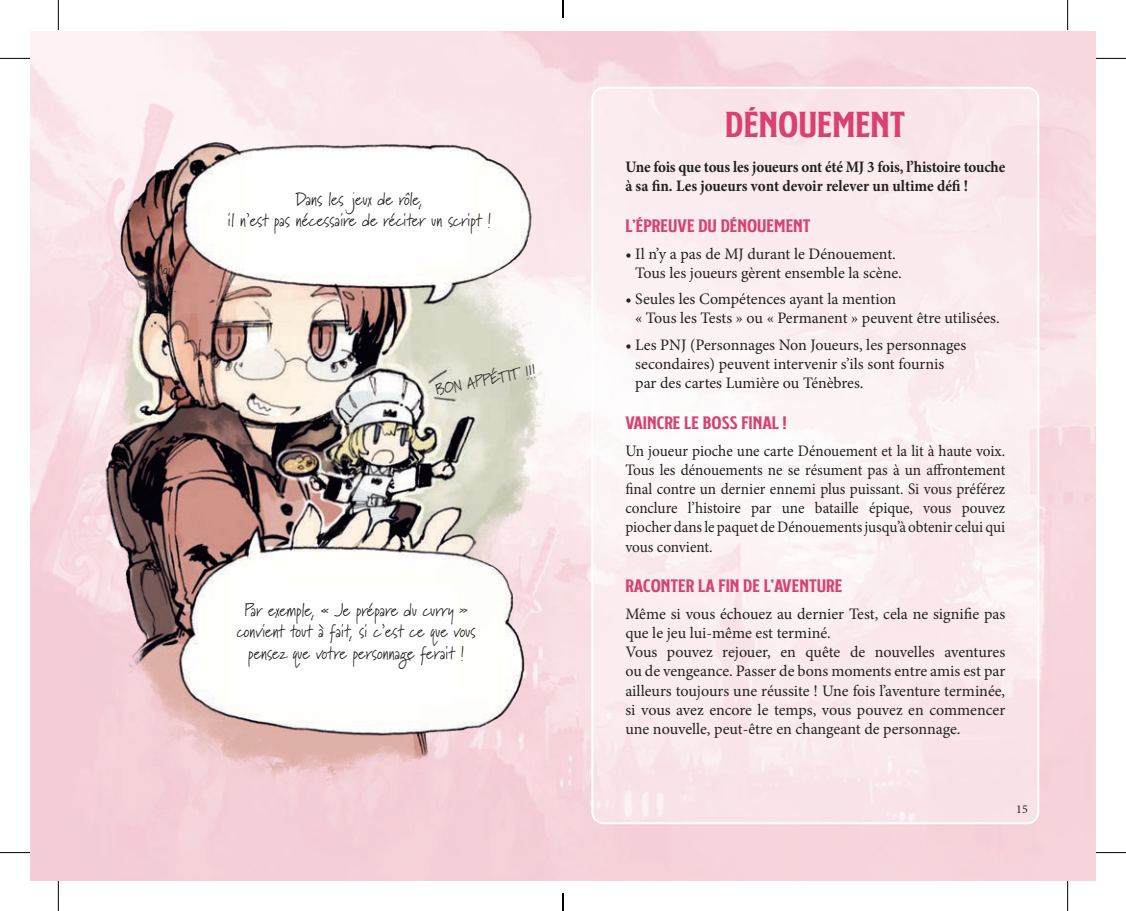
<style>
.page{position:relative;width:1126px;height:911px;background:#fff}
.page>*{position:absolute;margin:0;border:0;box-sizing:border-box;transform-origin:0 0}
.t1{font:36px "Rodfat One";color:#d94171;scale:1.15 1}
.t2{font:18px/21.6px "Marydale";color:#231f20;text-align:center;scale:.85 1}
.t3{font:18px "Rodfat One";color:#d94171;scale:1.15 1}
.t4{font:16px/19.2px "Minion Pro";color:#231f20}
.t5{font:16px/19.2px "Minion Pro";color:#231f20;text-align:justify;scale:.95 1}
.t6{font:700 16px/19.2px "Minion Pro";letter-spacing:-.01em;color:#231f20;scale:.94 1}
.t7{font:16px "Marydale";color:#231f20;scale:.85 1}
.t8{font:15px/18px "Marydale";color:#231f20;text-align:center;scale:.85 1}
.t9{font:12px "Minion Pro";color:#231f20}
</style>
<div class="page">
<div style="left:591px;top:88px;width:446px;height:735px;background:linear-gradient(to right,#fcf1f2,#faeaed);border-radius:11px"></div>
<img style="left:75px;top:60px;width:488px;height:760px">
<hr style="left:0;top:58px;width:30px;height:1px;background:#000">
<hr style="left:1096px;top:58px;width:30px;height:1px;background:#000">
<hr style="left:0;top:852px;width:30px;height:1px;background:#000">
<hr style="left:1096px;top:852px;width:30px;height:1px;background:#000">
<hr style="left:58px;top:0;width:1px;height:30px;background:#000">
<hr style="left:58px;top:880px;width:1px;height:30px;background:#000">
<hr style="left:1067px;top:0;width:1px;height:30px;background:#000">
<hr style="left:1067px;top:880px;width:1px;height:30px;background:#000">
<svg style="left:562px;top:0;width:2px;height:18px"></svg>
<svg style="left:562px;top:893px;width:2px;height:17px"></svg>
<p class="t8" style="left:146px;top:259px;width:38px">Moi aussi…</p>
<p class="t2" style="left:228px;top:188px;width:312px">Dans les jeux de rôle,<br>il n’est pas nécessaire de réciter un script !</p>
<p class="t7" style="left:434px;top:380px;width:121px;rotate:-11deg">BON APPÉTIT !!!</p>
<p class="t2" style="left:237px;top:598px;width:283px">Par exemple, « Je prépare du curry » convient tout à fait, si c’est ce que vous pensez que votre personnage ferait !</p>
<p class="t1" style="left:725px;top:105px;width:158px">DÉNOUEMENT</p>
<p class="t6" style="left:625px;top:157px;width:406px">Une fois que tous les joueurs ont été MJ 3 fois, l’histoire touche à sa fin. Les joueurs vont devoir relever un ultime défi !</p>
<p class="t3" style="left:625px;top:216px;width:163px">L’ÉPREUVE DU DÉNOUEMENT</p>
<p class="t4" style="left:635px;top:244px;width:268px;text-indent:-10px">• Il n’y a pas de MJ durant le Dénouement.<br>Tous les joueurs gèrent ensemble la scène.</p>
<p class="t4" style="left:635px;top:289px;width:366px;text-indent:-10px">• Seules les Compétences ayant la mention<br>« Tous les Tests » ou « Permanent » peuvent être utilisées.</p>
<p class="t4" style="left:635px;top:335px;width:332px;text-indent:-10px">• Les PNJ (Personnages Non Joueurs, les personnages secondaires) peuvent intervenir s’ils sont fournis par des cartes Lumière ou Ténèbres.</p>
<p class="t3" style="left:625px;top:413px;width:142px">VAINCRE LE BOSS FINAL !</p>
<p class="t5" style="left:625px;top:441px;width:401px">Un joueur pioche une carte Dénouement et la lit à haute voix.<br>Tous les dénouements ne se résument pas à un affrontement final contre un dernier ennemi plus puissant. Si vous préférez conclure l’histoire par une bataille épique, vous pouvez piocher dans le paquet de Dénouements jusqu’à obtenir celui qui vous convient.</p>
<p class="t3" style="left:625px;top:576px;width:190px">RACONTER LA FIN DE L’AVENTURE</p>
<p class="t4" style="left:625px;top:604px;width:381px">Même si vous échouez au dernier Test, cela ne signifie pas que le jeu lui-même est terminé.</p>
<p class="t4" style="left:625px;top:642px;width:381px;text-align:justify">Vous pouvez rejouer, en quête de nouvelles aventures ou de vengeance. Passer de bons moments entre amis est par ailleurs toujours une réussite ! Une fois l’aventure terminée, si vous avez encore le temps, vous pouvez en commencer une nouvelle, peut-être en changeant de personnage.</p>
<p class="t9" style="left:1016px;top:801px;width:13px">15</p>
</div>
